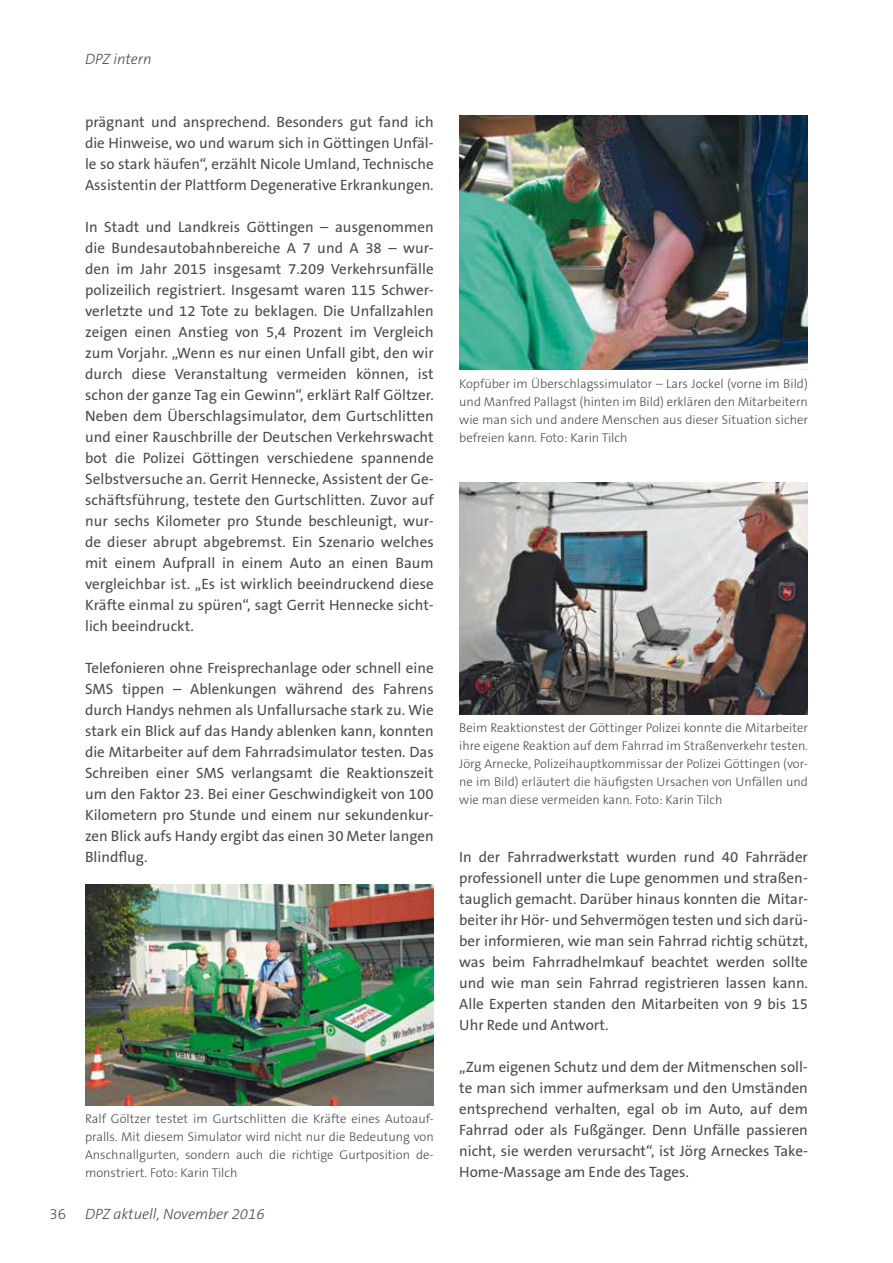
<style>
.page{position:relative;width:893px;height:1263px;background:#fff}
.page>*{position:absolute;margin:0;border:0;box-sizing:border-box;transform-origin:0 0}
.t1{font:15px/21px "The Sans B W5 Plain";color:#4b4b4d;text-align:justify}
.t2{font:italic 300 15px "The Sans B W3";color:#4b4b4d}
.t3{font:300 15px "The Sans B W3";color:#4b4b4d}
.t4{font:300 12.75px/18px "The Sans B W3";color:#4b4b4d;text-align:justify}
</style>
<div class="page">
<img style="left:459px;top:115px;width:349px;height:255px">
<img style="left:459px;top:483px;width:349px;height:231px">
<img style="left:85px;top:885px;width:349px;height:220px">
<p class="t2" style="left:85px;top:50px;width:68px">DPZ intern</p>
<p class="t1" style="left:85px;top:111px;width:350px">prägnant und ansprechend. Besonders gut fand ich die Hinweise, wo und warum sich in Göttingen Unfäl&shy;le so stark häufen“, erzählt Nicole Umland, Technische Assistentin der Plattform Degenerative Erkrankungen.</p>
<p class="t1" style="left:85px;top:216px;width:350px">In Stadt und Landkreis Göttingen – ausgenommen die Bundesautobahnbereiche A 7 und A 38 – wur&shy;den im Jahr 2015 insgesamt 7.209 Verkehrsunfälle polizeilich registriert. Insgesamt waren 115 Schwer&shy;verletzte und 12 Tote zu beklagen. Die Unfallzahlen zeigen einen Anstieg von 5,4 Prozent im Vergleich zum Vorjahr. „Wenn es nur einen Unfall gibt, den wir durch diese Veranstaltung vermeiden können, ist schon der ganze Tag ein Gewinn“, erklärt Ralf Göltzer.<br>Neben dem Überschlagsimulator, dem Gurtschlitten und einer Rauschbrille der Deutschen Verkehrswacht bot die Polizei Göttingen verschiedene spannende Selbstversuche an. Gerrit Hennecke, Assistent der Ge&shy;schäftsführung, testete den Gurtschlitten. Zuvor auf nur sechs Kilometer pro Stunde beschleunigt, wur&shy;de dieser abrupt abgebremst. Ein Szenario welches mit einem Aufprall in einem Auto an einen Baum vergleichbar ist. „Es ist wirklich beeindruckend diese Kräfte einmal zu spüren“, sagt Gerrit Hennecke sicht&shy;lich beeindruckt.</p>
<p class="t1" style="left:85px;top:657px;width:350px">Telefonieren ohne Freisprechanlage oder schnell eine SMS tippen – Ablenkungen während des Fahrens durch Handys nehmen als Unfallursache stark zu. Wie stark ein Blick auf das Handy ablenken kann, konnten die Mitarbeiter auf dem Fahrradsimulator testen. Das Schreiben einer SMS verlangsamt die Reaktionszeit um den Faktor 23. Bei einer Geschwindigkeit von 100<br>Kilometern pro Stunde und einem nur sekundenkur&shy;zen Blick aufs Handy ergibt das einen 30 Meter langen Blindflug.</p>
<p class="t4" style="left:85px;top:1110px;width:350px">Ralf Göltzer testet im Gurtschlitten die Kräfte eines Autoauf&shy;pralls. Mit diesem Simulator wird nicht nur die Bedeutung von Anschnallgurten, sondern auch die richtige Gurtposition de&shy;monstriert. Foto: Karin Tilch</p>
<p class="t3" style="left:50px;top:1204px;width:18px">36</p>
<p class="t2" style="left:85px;top:1205px;width:181px">DPZ aktuell, November 2016</p>
<p class="t4" style="left:459px;top:374px;width:350px">Kopfüber im Überschlagssimulator – Lars Jockel (vorne im Bild) und Manfred Pallagst (hinten im Bild) erklären den Mitarbeitern wie man sich und andere Menschen aus dieser Situation sicher befreien kann. Foto: Karin Tilch</p>
<p class="t4" style="left:459px;top:719px;width:350px">Beim Reaktionstest der Göttinger Polizei konnte die Mitarbeiter ihre eigene Reaktion auf dem Fahrrad im Straßenverkehr testen.<br>Jörg Arnecke, Polizeihauptkommissar der Polizei Göttingen (vor&shy;ne im Bild) erläutert die häufigsten Ursachen von Unfällen und wie man diese vermeiden kann. Foto: Karin Tilch</p>
<p class="t1" style="left:459px;top:846px;width:350px">In der Fahrradwerkstatt wurden rund 40 Fahrräder professionell unter die Lupe genommen und straßen&shy;tauglich gemacht. Darüber hinaus konnten die Mitar&shy;beiter ihr Hör- und Sehvermögen testen und sich darü&shy;ber informieren, wie man sein Fahrrad richtig schützt, was beim Fahrradhelmkauf beachtet werden sollte und wie man sein Fahrrad registrieren lassen kann.<br>Alle Experten standen den Mitarbeiten von 9 bis 15<br>Uhr Rede und Antwort.</p>
<p class="t1" style="left:459px;top:1056px;width:350px">„Zum eigenen Schutz und dem der Mitmenschen soll&shy;te man sich immer aufmerksam und den Umständen entsprechend verhalten, egal ob im Auto, auf dem Fahrrad oder als Fußgänger. Denn Unfälle passieren nicht, sie werden verursacht“, ist Jörg Arneckes Take-Home-Massage am Ende des Tages.</p>
</div>
